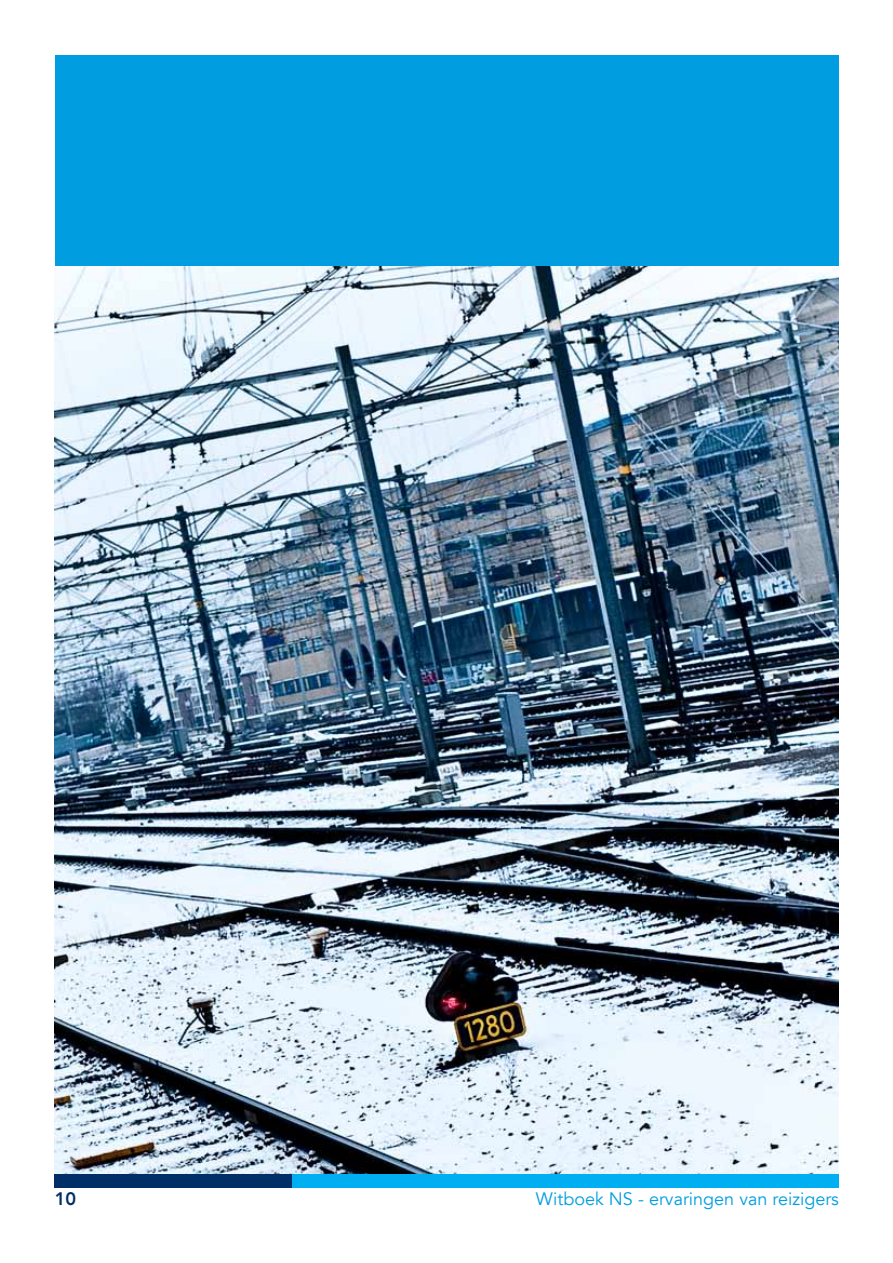
<style>
.page{position:relative;width:893px;height:1263px;background:#fff}
.page>*{position:absolute;margin:0;border:0;box-sizing:border-box;transform-origin:0 0}
.t1{font:18px "Avenir LT";color:#009ee0}
.t2{font:800 18px "Avenir LT Std";color:#002e67}
.t3{font:800 15px "Avenir LT Std";color:#009ee0}
</style>
<div class="page">
<div style="left:55px;top:55px;width:783px;height:211px;background:#009ee0"></div>
<div style="left:55px;top:1174px;width:783px;height:13px;background:#00aff2"></div>
<div style="left:54px;top:1174px;width:237px;height:13px;background:#002e67"></div>
<img style="left:54px;top:266px;width:785px;height:908px">
<p class="t2" style="left:55px;top:1188px;width:23px">10</p>
<p class="t1" style="left:536px;top:1188px;width:305px">Witboek NS - ervaringen van reizigers</p>
<p class="t3" style="left:575px;top:1192px;width:265px">Op weg naar één Rijksinfrabeheerder</p>
</div>
